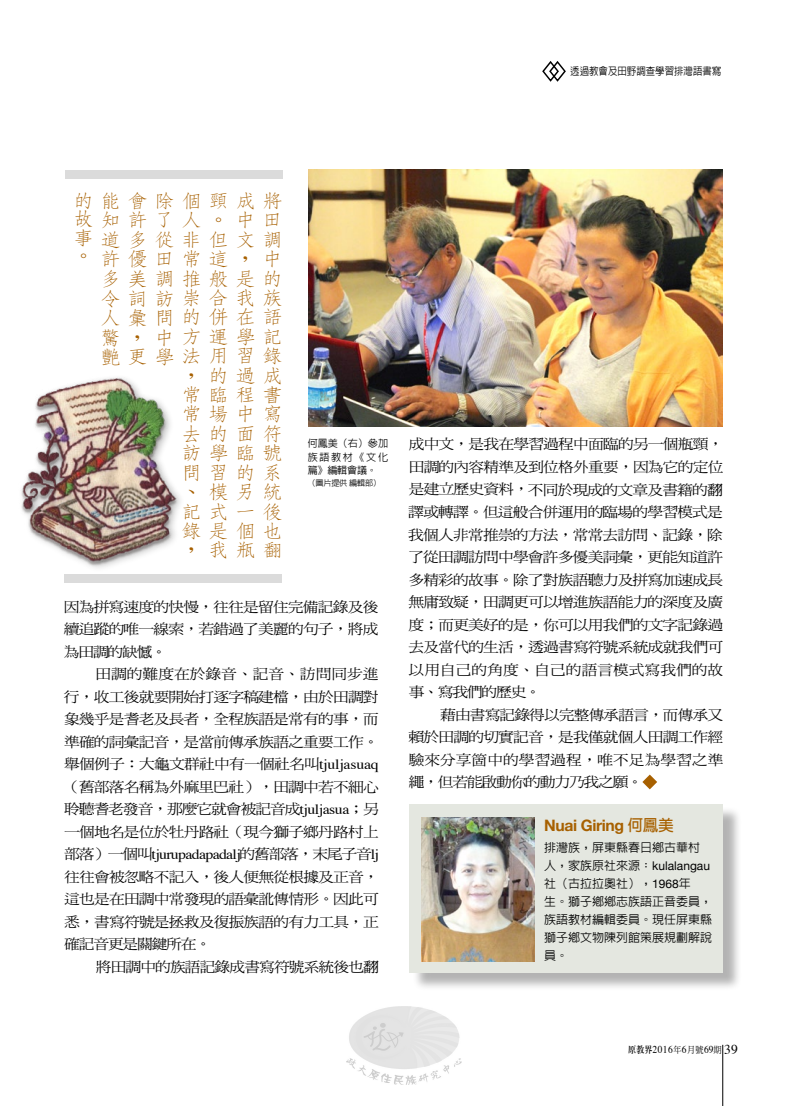
<style>
.page{position:relative;width:808px;height:1106px;background:#fff}
.page>*{position:absolute;margin:0;border:0;box-sizing:border-box;transform-origin:0 0}
.t1{font:300 18.9px/19.4px "AR Fang Song B5 HK";color:#a76000;scale:1.11 1}
.t2{font:700 15.75px "Helvetica Neue";letter-spacing:-.025em;color:#a76000}
.t3{font:14.1px/22.5px "DF Ming Std W5";letter-spacing:-.05em;color:#000;text-align:justify;scale:1.11 1}
.t4{font:14.1px "Times";letter-spacing:-.04em;color:#000;scale:1.11 1}
.t5{font:500 12px/18px "AR Hei B5";color:#000}
.t6{font:12px "Helvetica Neue";color:#000}
.t7{font:10.5px "Times";letter-spacing:.05em;color:#000;scale:.9 1}
.t8{font:500 10.5px "AR Hei B5";color:#000;scale:.9 1}
.t9{font:500 10.2px/13.5px "AR Hei B5";letter-spacing:-.01em;color:#000;text-align:justify}
.t10{font:500 8.1px "AR Hei B5";letter-spacing:-.025em;color:#000}
.s1{font-family:"Times"}
.s2{font-family:"DF Ming Std W5"}
.s3{font-family:"AR Hei B5"}
.s4{font-family:"AR Hei B5";font-weight:500}
.s5{font-family:"Helvetica Neue";font-weight:400}
.s6{font-family:"AR Ming B5";font-weight:800;font-size:9px}
.s7{font-family:"DF Ming Std W5";font-size:9px}
.s8{font-size:13.5px}
</style>
<div class="page">
<hr style="left:722px;top:1044px;width:1px;height:62px;background:#000">
<svg style="left:642px;top:774px;width:15px;height:15px"></svg>
<div style="left:65px;top:170px;width:218px;height:9px;background:#dbdbdb"></div>
<div style="left:64px;top:574px;width:217px;height:9px;background:#dbdbdb"></div>
<svg style="left:542px;top:61px;width:24px;height:21px"></svg>
<div style="left:412px;top:806px;width:330px;height:185px;background:#000;opacity:.3"></div>
<div style="left:410px;top:804px;width:313px;height:168px;background:#e4e7e0"></div>
<img style="left:422px;top:817px;width:113px;height:144px">
<img style="left:309px;top:170px;width:413px;height:256px">
<img style="left:21px;top:377px;width:159px;height:191px">
<img style="left:347px;top:1006px;width:114px;height:78px">
<p class="t8" style="left:570px;top:66px;width:170px">透過教會及田野調查學習排灣語書寫</p>
<h1 class="t1" style="left:127px;top:191px;width:67px">會除個許了</h1>
<h1 class="t1" style="left:208px;top:181px;width:68px;line-height:38.8px">頸成將但文調</h1>
<h1 class="t1" style="left:208px;top:239px;width:42px;line-height:38.8px">這，合我</h1>
<h1 class="t1" style="left:208px;top:307px;width:67px">併在語</h1>
<h1 class="t1" style="left:100px;top:181px;width:41px;line-height:39.2px">能<br>道多</h1>
<h1 class="t1" style="left:100px;top:249px;width:114px">許優田<br>多<br>令詞<br>人彙問<br>驚，<br>艷更學法用</h1>
<h1 class="t1" style="left:73px;top:191px;width:42px;line-height:18.5px">的<br>故知事<br>。</h1>
<h1 class="t1" style="left:235px;top:210px;width:17px">中</h1>
<h1 class="t1" style="left:181px;top:201px;width:38px;line-height:38.8px">人。常</h1>
<h1 class="t1" style="left:181px;top:259px;width:90px;line-height:38.8px">推般是的的</h1>
<h1 class="t1" style="left:181px;top:317px;width:91px;line-height:38.8px">方運學記，</h1>
<h1 class="t1" style="left:181px;top:385px;width:67px">常<br>常<br>去<br>訪學臨問<br>、<br>記<br>錄是個，</h1>
<h1 class="t1" style="left:262px;top:201px;width:19px;line-height:38.8px">田中族</h1>
<h1 class="t1" style="left:154px;top:230px;width:42px">從非</h1>
<h1 class="t1" style="left:127px;top:269px;width:42px">美調</h1>
<h1 class="t1" style="left:154px;top:278px;width:42px;line-height:39.5px">訪崇中</h1>
<h1 class="t1" style="left:262px;top:336px;width:19px;line-height:38.8px">錄書</h1>
<h1 class="t1" style="left:262px;top:404px;width:19px">寫符號系統後也</h1>
<h1 class="t1" style="left:235px;top:346px;width:43px">習<br>過成程</h1>
<h1 class="t1" style="left:235px;top:414px;width:42px;line-height:38.8px">面<br>的<br>一<br>瓶翻</h1>
<h1 class="t1" style="left:208px;top:366px;width:41px">的<br>臨<br>場中的</h1>
<h1 class="t1" style="left:208px;top:463px;width:40px">習<br>模另式</h1>
<h1 class="t1" style="left:208px;top:540px;width:18px">我</h1>
<p class="t9" style="left:308px;top:437px;width:82px">何鳳美（右）參加族語教材《文化篇》編輯會議。</p>
<p class="t10" style="left:308px;top:479px;width:75px">（圖片提供編輯部）</p>
<p class="t3" style="left:64px;top:595px;width:285px">因為拼寫速度的快慢，往往是留住完備記錄及後續追蹤的唯一線索，若錯過了美麗的句子，將成為田調的缺憾。</p>
<p class="t3" style="left:64px;top:663px;width:285px;text-indent:31px">田調的難度在於錄音、記音、訪問同步進行，收工後就要開始打逐字稿建檔，由於田調對象幾乎是耆老及長者，全程族語是常有的事，而準確的詞彙記音，是當前傳承族語之重要工作。舉個例子：大龜文群社中有一個社名叫<span class="s1">tjuljasuaq</span>（舊部落名稱為外麻里巴社），田調中若不細心聆聽耆老發音，那麼它就會被記音成<span class="s1">tjuljasua</span>；另一個地名是位於牡丹路社（現今獅子鄉丹路村上</p>
<p class="t4" style="left:64px;top:841px;width:285px"><span class="s2">部落）一個叫</span>tjurupadapadalj<span class="s2">的舊部落，末尾子音</span>lj</p>
<p class="t3" style="left:64px;top:865px;width:285px">往往會被忽略不記入，後人便無從根據及正音，這也是在田調中常發現的語彙訛傳情形。因此可悉，書寫符號是拯救及復振族語的有力工具，正確記音更是關鍵所在。</p>
<p class="t3" style="left:96px;top:955px;width:257px">將田調中的族語記錄成書寫符號系統後也翻</p>
<p class="t3" style="left:408px;top:433px;width:285px">成中文，是我在學習過程中面臨的另一個瓶頸，田調的內容精準及到位格外重要，因為它的定位是建立歷史資料，不同於現成的文章及書籍的翻譯或轉譯。但這般合併運用的臨場的學習模式是我個人非常推崇的方法，常常去訪問、記錄，除了從田調訪問中學會許多優美詞彙，更能知道許多精彩的故事。除了對族語聽力及拼寫加速成長無庸致疑，田調更可以增進族語能力的深度及廣度；而更美好的是，你可以用我們的文字記錄過去及當代的生活，透過書寫符號系統成就我們可以用自己的角度、自己的語言模式寫我們的故事、寫我們的歷史。</p>
<p class="t3" style="left:409px;top:703px;width:285px;text-indent:32px">藉由書寫記錄得以完整傳承語言，而傳承又賴於田調的切實記音，是我僅就個人田調工作經驗來分享箇中的學習過程，唯不足為學習之準繩，但若能啟動你的動力乃我之願。</p>
<p class="t2" style="left:544px;top:813px;width:131px">Nuai Giring <span class="s3">何鳳美</span></p>
<p class="t5" style="left:544px;top:838px;width:157px">排灣族，屏東縣春日鄉古華村</p>
<p class="t6" style="left:544px;top:857px;width:167px"><span class="s4">人，家族原社來源：</span>kulalangau</p>
<p class="t5" style="left:544px;top:874px;width:169px">社（古拉拉奧社），<span class="s5">1968</span>年<br>生。獅子鄉鄉志族語正音委員，族語教材編輯委員。現任屏東縣獅子鄉文物陳列館策展規劃解說員。</p>
<p class="t7" style="left:628px;top:1039px;width:123px"><span class="s6">原教界</span>2016<span class="s7">年</span>6<span class="s7">月號</span>69<span class="s7">期</span> <span class="s8">39</span></p>
</div>
